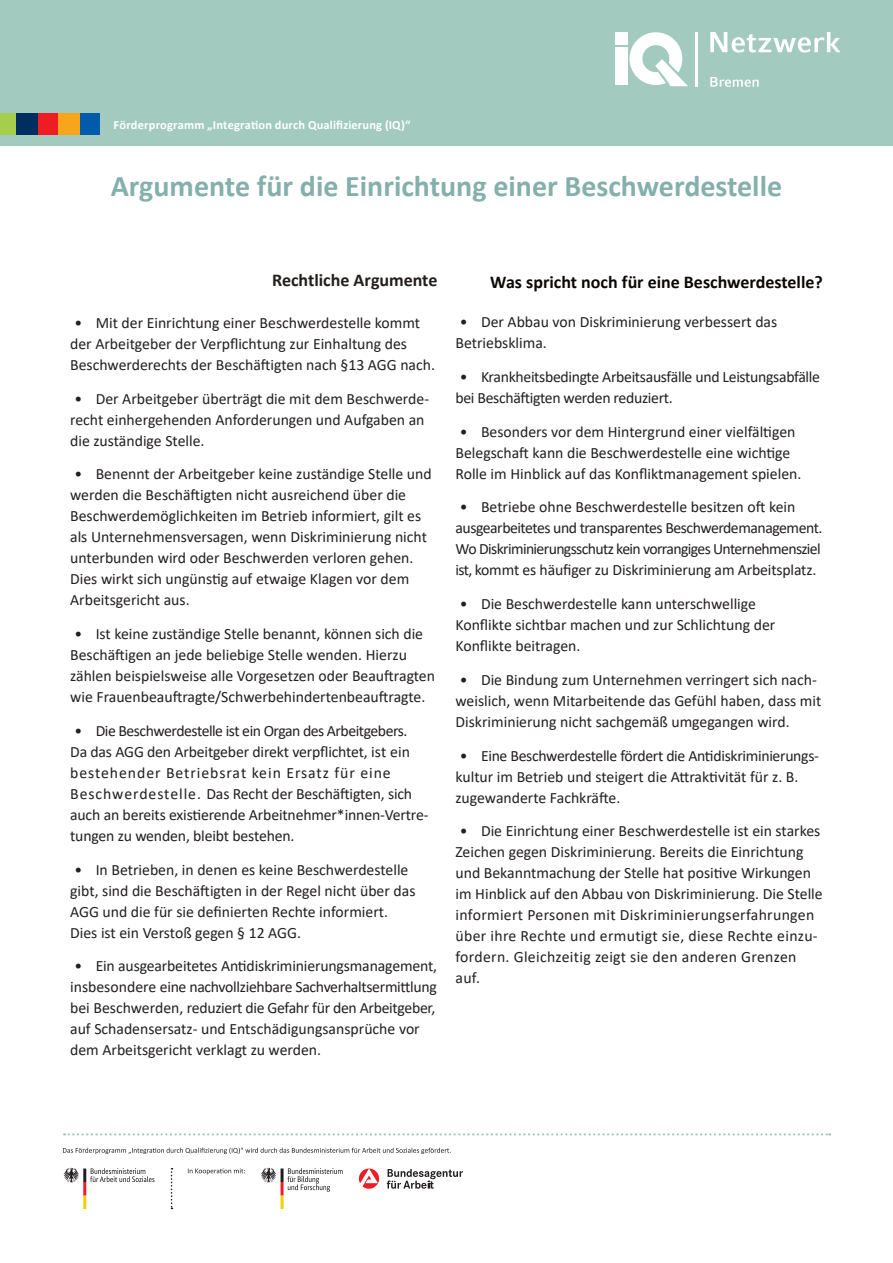
<style>
.page{position:relative;width:893px;height:1263px;background:#fff}
.page>*{position:absolute;margin:0;border:0;box-sizing:border-box;transform-origin:0 0}
.t1{font:700 30px "Calibri";color:#84b0ab}
.t2{font:700 18px "Calibri";color:#0c0806}
.t3{font:700 18px "Calibri";letter-spacing:-.005em;color:#241e1b}
.t4{font:15.75px/21px "Calibri";color:#231f20}
.t5{font:15.75px/21px "Calibri";letter-spacing:-.03em;color:#231f20}
.t6{font:15.75px/21px "Calibri";letter-spacing:-.02em;color:#231f20}
.t7{font:700 12.45px "Calibri";letter-spacing:.01em;color:#fff}
</style>
<div class="page">
<div style="left:0;top:0;width:893px;height:145px;background:#a2cabf"></div>
<div style="left:615px;top:47px;width:13px;height:38px;background:#fff"></div>
<div style="left:615px;top:32px;width:13px;height:13px;background:#fff"></div>
<svg style="left:629px;top:32px;width:59px;height:54px"></svg>
<hr style="left:695px;top:32px;width:2px;height:54px;background:#fff">
<svg style="left:710px;top:77px;width:49px;height:10px"></svg>
<svg style="left:710px;top:32px;width:130px;height:21px"></svg>
<div style="left:38px;top:114px;width:21px;height:21px;background:#ee1d23"></div>
<div style="left:0;top:114px;width:16px;height:21px;background:#a4ce4c"></div>
<div style="left:80px;top:114px;width:21px;height:21px;background:#015aaa"></div>
<div style="left:59px;top:114px;width:21px;height:21px;background:#f9a51b"></div>
<div style="left:16px;top:114px;width:22px;height:21px;background:#002e5e"></div>
<svg style="left:64px;top:1133px;width:766px;height:2px"></svg>
<svg style="left:171px;top:1168px;width:2px;height:41px"></svg>
<svg style="left:188px;top:1168px;width:57px;height:6px"></svg>
<svg style="left:63px;top:1147px;width:388px;height:7px"></svg>
<svg style="left:63px;top:1168px;width:91px;height:41px"></svg>
<svg style="left:387px;top:1169px;width:76px;height:20px"></svg>
<svg style="left:359px;top:1168px;width:20px;height:21px"></svg>
<svg style="left:261px;top:1168px;width:82px;height:41px"></svg>
<p class="t7" style="left:114px;top:116px;width:298px">Förderprogramm „Integration durch Qualifizierung (IQ)“</p>
<h1 class="t1" style="left:111px;top:164px;width:673px">Argumente für die Einrichtung einer Beschwerdestelle</h1>
<p class="t3" style="left:272px;top:267px;width:167px">Rechtliche Argumente</p>
<p class="t4" style="left:70px;top:312px;width:366px">• Mit der Einrichtung einer Beschwerdestelle kommt der Arbeitgeber der Verpflichtung zur Einhaltung des<br>Beschwerderechts der Beschäftigten nach §13 AGG nach.</p>
<p class="t4" style="left:70px;top:387px;width:360px">• Der Arbeitgeber überträgt die mit dem Beschwerde&shy;recht einhergehenden Anforderungen und Aufgaben an die zuständige Stelle.</p>
<p class="t4" style="left:70px;top:463px;width:363px">• Benennt der Arbeitgeber keine zuständige Stelle und werden die Beschäftigten nicht ausreichend über die Beschwerdemöglichkeiten im Betrieb informiert, gilt es als Unternehmensversagen, wenn Diskriminierung nicht unterbunden wird oder Beschwerden verloren gehen.<br>Dies wirkt sich ungünstig auf etwaige Klagen vor dem Arbeitsgericht aus.</p>
<p class="t4" style="left:70px;top:623px;width:366px">• Ist keine zuständige Stelle benannt, können sich die Beschäftigen an jede beliebige Stelle wenden. Hierzu zählen beispielsweise alle Vorgesetzen oder Beauftragten wie Frauenbeauftragte/Schwerbehindertenbeauftragte.</p>
<p class="t4" style="left:70px;top:720px;width:360px">• Die Beschwerdestelle ist ein Organ des Arbeitgebers.<br>Da das AGG den Arbeitgeber direkt verpflichtet, ist ein bestehender Betriebsrat kein Ersatz für eine Beschwerdestelle. Das Recht der Beschäftigten, sich auch an bereits existierende Arbeitnehmer*innen-Vertre&shy;tungen zu wenden, bleibt bestehen.</p>
<p class="t4" style="left:70px;top:858px;width:347px">• In Betrieben, in denen es keine Beschwerdestelle gibt, sind die Beschäftigten in der Regel nicht über das AGG und die für sie definierten Rechte informiert.<br>Dies ist ein Verstoß gegen § 12 AGG.</p>
<p class="t4" style="left:70px;top:955px;width:368px">• Ein ausgearbeitetes Antidiskriminierungsmanagement, insbesondere eine nachvollziehbare Sachverhaltsermittlung bei Beschwerden, reduziert die Gefahr für den Arbeitgeber, auf Schadensersatz- und Entschädigungsansprüche vor dem Arbeitsgericht verklagt zu werden.</p>
<p class="t2" style="left:490px;top:269px;width:334px">Was spricht noch für eine Beschwerdestelle?</p>
<p class="t4" style="left:455px;top:311px;width:323px">• Der Abbau von Diskriminierung verbessert das<br>Betriebsklima.</p>
<p class="t6" style="left:455px;top:366px;width:366px">• Krankheitsbedingte Arbeitsausfälle und Leistungsabfälle bei Beschäftigten werden reduziert.</p>
<p class="t4" style="left:455px;top:420px;width:347px">• Besonders vor dem Hintergrund einer vielfältigen<br>Belegschaft kann die Beschwerdestelle eine wichtige<br>Rolle im Hinblick auf das Konfliktmanagement spielen.</p>
<p class="t5" style="left:455px;top:496px;width:368px">• Betriebe ohne Beschwerdestelle besitzen oft kein ausgearbeitetes und transparentes Beschwerdemanagement.<br>Wo Diskriminierungsschutz kein vorrangiges Unternehmensziel ist, kommt es häufiger zu Diskriminierung am Arbeitsplatz.</p>
<p class="t4" style="left:455px;top:593px;width:321px">• Die Beschwerdestelle kann unterschwellige<br>Konflikte sichtbar machen und zur Schlichtung der<br>Konflikte beitragen.</p>
<p class="t4" style="left:455px;top:669px;width:367px">• Die Bindung zum Unternehmen verringert sich nach&shy;weislich, wenn Mitarbeitende das Gefühl haben, dass mit<br>Diskriminierung nicht sachgemäß umgegangen wird.</p>
<p class="t4" style="left:455px;top:744px;width:365px">• Eine Beschwerdestelle fördert die Antidiskriminierungs&shy;kultur im Betrieb und steigert die Attraktivität für z. B. zugewanderte Fachkräfte.</p>
<p class="t4" style="left:455px;top:820px;width:369px">• Die Einrichtung einer Beschwerdestelle ist ein starkes Zeichen gegen Diskriminierung. Bereits die Einrichtung und Bekanntmachung der Stelle hat positive Wirkungen im Hinblick auf den Abbau von Diskriminierung. Die Stelle informiert Personen mit Diskriminierungserfahrungen über ihre Rechte und ermutigt sie, diese Rechte einzu&shy;fordern. Gleichzeitig zeigt sie den anderen Grenzen auf.</p>
</div>
